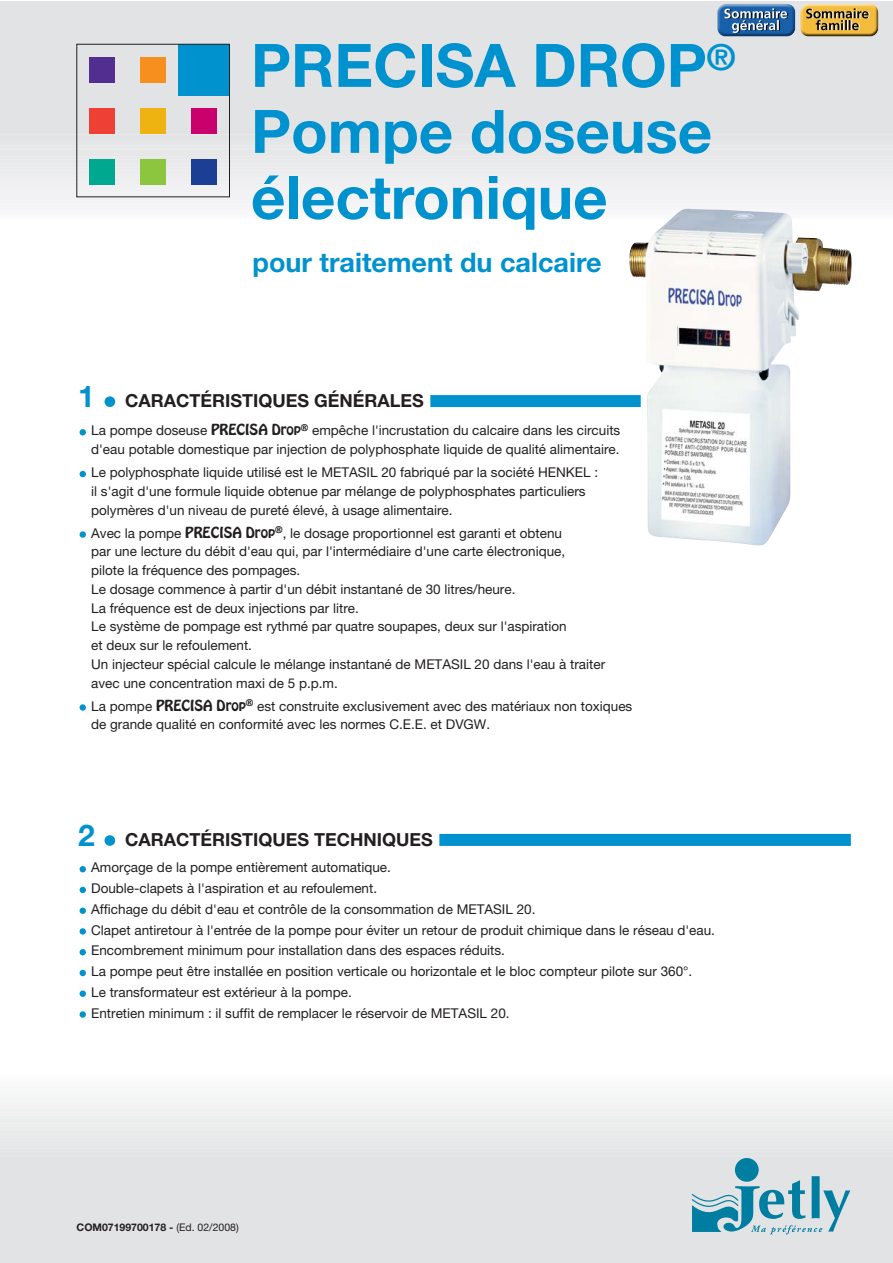
<style>
.page{position:relative;width:893px;height:1263px;background:#fff}
.page>*{position:absolute;margin:0;border:0;box-sizing:border-box;transform-origin:0 0}
.t1{font:700 60px/66px "Helvetica Neue";color:#0092cf}
.t2{font:700 27px "Helvetica Neue";color:#0092cf}
.t3{font:700 18px "Helvetica Neue";color:#231f20}
.t4{font:13.5px/18.8px "Helvetica Neue";color:#231f20}
.t5{font:700 10.5px "Helvetica Neue";color:#231f20}
.s1{font-size:30px;color:#0092cf}
.s2{font-family:"Hobo"}
.s3{font-weight:400}
</style>
<div class="page">
<div style="left:0;top:1158px;width:892px;height:105px;background:#e2e3e4"></div>
<div style="left:0;top:1077px;width:892px;height:9px;background:#fafbfb"></div>
<div style="left:0;top:1085px;width:892px;height:9px;background:#f7f7f8"></div>
<div style="left:0;top:1093px;width:892px;height:9px;background:#f4f5f5"></div>
<div style="left:0;top:1101px;width:892px;height:9px;background:#f2f2f3"></div>
<div style="left:0;top:1110px;width:892px;height:9px;background:#eff0f0"></div>
<div style="left:0;top:1118px;width:892px;height:9px;background:#ededee"></div>
<div style="left:0;top:1126px;width:892px;height:9px;background:#eaebec"></div>
<div style="left:0;top:1134px;width:892px;height:10px;background:#e8e8e9"></div>
<div style="left:0;top:1143px;width:892px;height:9px;background:#e5e6e7"></div>
<div style="left:0;top:1151px;width:892px;height:7px;background:#e3e4e5"></div>
<div style="left:0;top:133px;width:892px;height:8px;background:#e3e4e5"></div>
<div style="left:0;top:140px;width:892px;height:9px;background:#e5e6e7"></div>
<div style="left:0;top:148px;width:892px;height:9px;background:#e8e7e8"></div>
<div style="left:0;top:156px;width:892px;height:9px;background:#e8e9eb"></div>
<div style="left:0;top:164px;width:892px;height:10px;background:#ebebed"></div>
<div style="left:0;top:173px;width:892px;height:9px;background:#edeeef"></div>
<div style="left:0;top:181px;width:892px;height:9px;background:#f0eff1"></div>
<div style="left:0;top:189px;width:892px;height:9px;background:#f2f1f3"></div>
<div style="left:0;top:197px;width:892px;height:10px;background:#f3f3f6"></div>
<div style="left:0;top:206px;width:892px;height:9px;background:#f7f6f9"></div>
<hr style="left:0;top:214px;width:892px;height:4px;background:#fbfafc">
<div style="left:0;top:2px;width:892px;height:131px;background:#e2e3e4"></div>
<div style="left:430px;top:395px;width:210px;height:12px;background:#0092cf"></div>
<div style="left:104px;top:396px;width:11px;height:11px;background:#0092cf;border-radius:50%"></div>
<div style="left:80px;top:704px;width:6px;height:7px;background:#0092cf;border-radius:50%"></div>
<div style="left:80px;top:531px;width:6px;height:7px;background:#0092cf;border-radius:50%"></div>
<svg style="left:80px;top:471px;width:6px;height:6px"></svg>
<svg style="left:80px;top:429px;width:6px;height:6px"></svg>
<div style="left:735px;top:1158px;width:23px;height:24px;background:#007ea2;border-radius:50%"></div>
<svg style="left:691px;top:1176px;width:159px;height:58px"></svg>
<div style="left:89px;top:57px;width:26px;height:25px;background:#522e91"></div>
<div style="left:140px;top:57px;width:26px;height:25px;background:#f78f1e"></div>
<div style="left:89px;top:108px;width:26px;height:25px;background:#ef4035"></div>
<div style="left:140px;top:108px;width:26px;height:25px;background:#eeb211"></div>
<div style="left:191px;top:108px;width:26px;height:25px;background:#ca006c"></div>
<div style="left:89px;top:159px;width:26px;height:25px;background:#00a890"></div>
<div style="left:140px;top:159px;width:26px;height:25px;background:#8cc63f"></div>
<div style="left:191px;top:159px;width:26px;height:25px;background:#1b3f94"></div>
<div style="left:179px;top:44px;width:51px;height:51px;background:#0092cf"></div>
<div style="left:77px;top:44px;width:153px;height:153px;border:1px solid #231f20"></div>
<img style="left:640px;top:210px;width:211px;height:336px">
<div style="left:439px;top:834px;width:411px;height:12px;background:#0092cf"></div>
<div style="left:104px;top:835px;width:11px;height:11px;background:#0092cf;border-radius:50%"></div>
<div style="left:80px;top:1011px;width:6px;height:7px;background:#0092cf;border-radius:50%"></div>
<svg style="left:80px;top:991px;width:6px;height:6px"></svg>
<svg style="left:80px;top:970px;width:6px;height:6px"></svg>
<svg style="left:80px;top:949px;width:6px;height:6px"></svg>
<div style="left:80px;top:928px;width:6px;height:7px;background:#0092cf;border-radius:50%"></div>
<svg style="left:80px;top:908px;width:6px;height:6px"></svg>
<svg style="left:80px;top:887px;width:6px;height:6px"></svg>
<svg style="left:80px;top:866px;width:6px;height:6px"></svg>
<img style="left:717px;top:4px;width:161px;height:33px">
<h1 class="t1" style="left:251px;top:38px;width:486px">PRECISA DROP<sup>®<br></sup>Pompe doseuse électronique</h1>
<h2 class="t2" style="left:252px;top:252px;width:350px">pour traitement du calcaire</h2>
<h3 class="t3" style="left:78px;top:394px;width:347px"><span class="s1">1</span> CARACTÉRISTIQUES GÉNÉRALES</h3>
<p class="t4" style="left:91px;top:423px;width:530px">La pompe doseuse <span class="s2">PRECISA Drop</span><sup>®</sup> empêche l'incrustation du calcaire dans les circuits d'eau potable domestique par injection de polyphosphate liquide de qualité alimentaire.</p>
<p class="t4" style="left:91px;top:464px;width:508px">Le polyphosphate liquide utilisé est le METASIL 20 fabriqué par la société HENKEL : il s'agit d'une formule liquide obtenue par mélange de polyphosphates particuliers polymères d'un niveau de pureté élevé, à usage alimentaire.</p>
<p class="t4" style="left:91px;top:525px;width:515px">Avec la pompe <span class="s2">PRECISA Drop</span><sup>®</sup>, le dosage proportionnel est garanti et obtenu<br>par une lecture du débit d'eau qui, par l'intermédiaire d'une carte électronique,<br>pilote la fréquence des pompages.<br>Le dosage commence à partir d'un débit instantané de 30 litres/heure.<br>La fréquence est de deux injections par litre.<br>Le système de pompage est rythmé par quatre soupapes, deux sur l'aspiration<br>et deux sur le refoulement.<br>Un injecteur spécial calcule le mélange instantané de METASIL 20 dans l'eau à traiter avec une concentration maxi de 5 p.p.m.</p>
<p class="t4" style="left:91px;top:698px;width:542px">La pompe <span class="s2">PRECISA Drop</span><sup>®</sup> est construite exclusivement avec des matériaux non toxiques de grande qualité en conformité avec les normes C.E.E. et DVGW.</p>
<h3 class="t3" style="left:78px;top:833px;width:356px"><span class="s1">2</span> CARACTÉRISTIQUES TECHNIQUES</h3>
<p class="t4" style="left:91px;top:859px;width:625px;line-height:20.7px">Amorçage de la pompe entièrement automatique.<br>Double-clapets à l'aspiration et au refoulement.<br>Affichage du débit d'eau et contrôle de la consommation de METASIL 20.<br>Clapet antiretour à l'entrée de la pompe pour éviter un retour de produit chimique dans le réseau d'eau.<br>Encombrement minimum pour installation dans des espaces réduits.<br>La pompe peut être installée en position verticale ou horizontale et le bloc compteur pilote sur 360°.<br>Le transformateur est extérieur à la pompe.<br>Entretien minimum : il suffit de remplacer le réservoir de METASIL 20.</p>
<p class="t5" style="left:77px;top:1224px;width:164px">COM07199700178 - <span class="s3">(Ed. 02/2008)</span></p>
</div>
